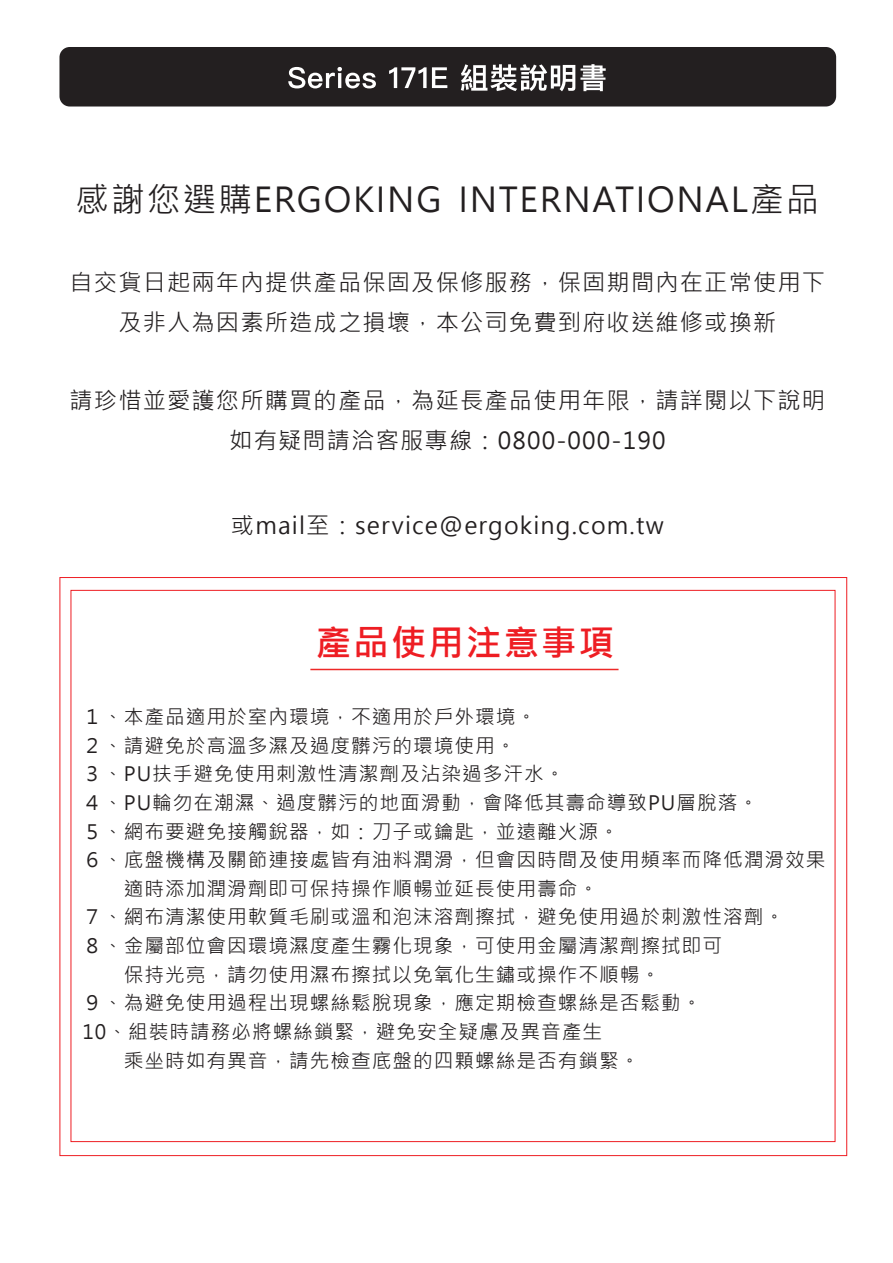
<style>
.page{position:relative;width:893px;height:1263px;background:#fff}
.page>*{position:absolute;margin:0;border:0;box-sizing:border-box;transform-origin:0 0}
.t1{font:700 35.7px "Microsoft Jheng Hei";letter-spacing:.05em;color:#ee1d23}
.t2{font:34.05px "Microsoft Jheng Hei";letter-spacing:.05em;color:#231f20}
.t3{font:23.25px/39.3px "Microsoft Jheng Hei";letter-spacing:.05em;color:#231f20;text-align:center}
.t4{font:19.65px/28.7px "Microsoft Jheng Hei";letter-spacing:.05em;color:#231f20}
</style>
<div class="page">
<div style="left:59px;top:47px;width:777px;height:59px;background:#231f20;border-radius:10px"></div>
<svg style="left:288px;top:67px;width:88px;height:21px"></svg>
<svg style="left:389px;top:67px;width:58px;height:21px"></svg>
<svg style="left:461px;top:64px;width:145px;height:27px"></svg>
<div style="left:60px;top:577px;width:787px;height:579px;background:#fff;border:1px solid #ee1d23"></div>
<div style="left:71px;top:590px;width:764px;height:552px;background:#fff;border:1px solid #ee1d23"></div>
<hr style="left:310px;top:669px;width:308px;height:1px;background:#ee2928">
<h2 class="t2" style="left:75px;top:179px;width:745px">感謝您選購ERGOKING INTERNATIONAL產品</h2>
<p class="t3" style="left:69px;top:263px;width:757px">自交貨日起兩年內提供產品保固及保修服務，保固期間內在正常使用下及非人為因素所造成之損壞，本公司免費到府收送維修或換新</p>
<p class="t3" style="left:69px;top:381px;width:757px">請珍惜並愛護您所購買的產品，為延長產品使用年限，請詳閱以下說明如有疑問請洽客服專線：0800-000-190</p>
<p class="t3" style="left:231px;top:506px;width:434px">或mail至：service@ergoking.com.tw</p>
<h1 class="t1" style="left:316px;top:620px;width:300px">產品使用注意事項</h1>
<p class="t4" style="left:83px;top:702px;width:744px">１、本產品適用於室內環境，不適用於戶外環境。<br>２、請避免於高溫多濕及過度髒污的環境使用。<br>３、PU扶手避免使用刺激性清潔劑及沾染過多汗水。<br>４、PU輪勿在潮濕、過度髒污的地面滑動，會降低其壽命導致PU層脫落。<br>５、網布要避免接觸銳器，如：刀子或鑰匙，並遠離火源。<br>６、底盤機構及關節連接處皆有油料潤滑，但會因時間及使用頻率而降低潤滑效果　　適時添加潤滑劑即可保持操作順暢並延長使用壽命。<br>７、網布清潔使用軟質毛刷或溫和泡沫溶劑擦拭，避免使用過於刺激性溶劑。<br>８、金屬部位會因環境濕度產生霧化現象，可使用金屬清潔劑擦拭即可<br>　　保持光亮，請勿使用濕布擦拭以免氧化生鏽或操作不順暢。<br>９、為避免使用過程出現螺絲鬆脫現象，應定期檢查螺絲是否鬆動。<br>10、組裝時請務必將螺絲鎖緊，避免安全疑慮及異音產生<br>　　乘坐時如有異音，請先檢查底盤的四顆螺絲是否有鎖緊。</p>
</div>
